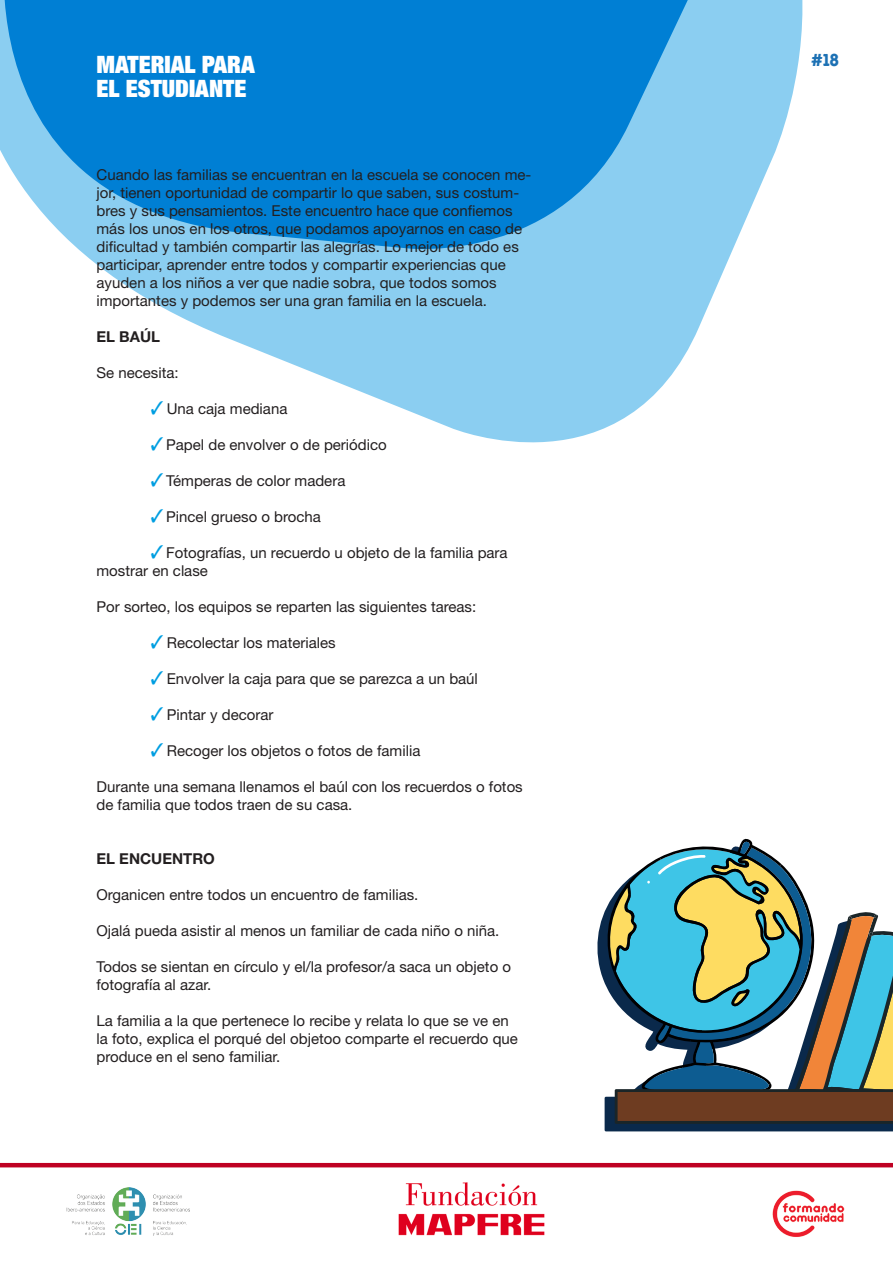
<style>
.page{position:relative;width:893px;height:1263px;background:#fff}
.page>*{position:absolute;margin:0;border:0;box-sizing:border-box;transform-origin:0 0}
._11_Título_apoyo{font:900 expanded 24px "Helvetica Neue";color:#fff}
.t1{font:700 condensed 18px "American Typewriter";color:#1d71b4}
._07_Texto{font:15px/18px "Helvetica Neue LT Std";color:#231f20}
._06_Subsección{font:15px/18px "Helvetica Neue LT Std";color:#231f20}
._06_Subsección-2{font:700 15px "Helvetica Neue LT Std";color:#231f20}
.s1{color:#009ee1}
</style>
<div class="page">
<hr style="left:0;top:1163px;width:893px;height:4px;background:#bf0123">
<img style="left:772px;top:1190px;width:73px;height:47px">
<img style="left:67px;top:1187px;width:123px;height:48px">
<img style="left:379px;top:1167px;width:186px;height:69px">
<svg style="left:95px;top:263px;width:632px;height:180px;fill:#8bcef1"></svg>
<svg style="left:0;top:0;width:803px;height:263px;fill:#007fd4"></svg>
<svg style="left:597px;top:916px;width:296px;height:215px;fill:#0a294b"></svg>
<svg style="left:603px;top:838px;width:290px;height:286px"></svg>
<p class="_11_Título_apoyo" style="left:97px;top:49px;width:160px">MATERIAL PARA</p>
<p class="t1" style="left:811px;top:46px;width:29px">#18</p>
<p class="_11_Título_apoyo" style="left:97px;top:73px;width:151px">EL ESTUDIANTE</p>
<p class="_07_Texto" style="left:97px;top:165px;width:436px">Cuando las familias se encuentran en la escuela se conocen me&shy;jor, tienen oportunidad de compartir lo que saben, sus costum&shy;bres y sus pensamientos. Este encuentro hace que confiemos más los unos en los otros, que podamos apoyarnos en caso de dificultad y también compartir las alegrías. Lo mejor de todo es participar, aprender entre todos y compartir experiencias que ayuden a los niños a ver que nadie sobra, que todos somos importantes y podemos ser una gran familia en la escuela.</p>
<p class="_06_Subsección-2" style="left:97px;top:327px;width:65px">EL BAÚL</p>
<p class="_07_Texto" style="left:97px;top:363px;width:84px">Se necesita:</p>
<p class="_07_Texto" style="left:151px;top:399px;width:138px"><span class="s1">✓</span> Una caja mediana</p>
<p class="_07_Texto" style="left:151px;top:435px;width:238px"><span class="s1">✓</span> Papel de envolver o de periódico</p>
<p class="_07_Texto" style="left:151px;top:471px;width:196px"><span class="s1">✓</span> Témperas de color madera</p>
<p class="_07_Texto" style="left:151px;top:507px;width:172px"><span class="s1">✓</span> Pincel grueso o brocha</p>
<p class="_07_Texto" style="left:97px;top:543px;width:413px;text-indent:54px"><span class="s1">✓</span> Fotografías, un recuerdo u objeto de la familia para mostrar en clase</p>
<p class="_07_Texto" style="left:97px;top:597px;width:381px">Por sorteo, los equipos se reparten las siguientes tareas:</p>
<p class="_07_Texto" style="left:151px;top:633px;width:187px"><span class="s1">✓</span> Recolectar los materiales</p>
<p class="_07_Texto" style="left:151px;top:669px;width:329px"><span class="s1">✓</span> Envolver la caja para que se parezca a un baúl</p>
<p class="_07_Texto" style="left:151px;top:705px;width:124px"><span class="s1">✓</span> Pintar y decorar</p>
<p class="_07_Texto" style="left:151px;top:741px;width:271px"><span class="s1">✓</span> Recoger los objetos o fotos de familia</p>
<p class="_07_Texto" style="left:97px;top:777px;width:428px">Durante una semana llenamos el baúl con los recuerdos o fotos de familia que todos traen de su casa.</p>
<p class="_06_Subsección-2" style="left:97px;top:849px;width:120px">EL ENCUENTRO</p>
<p class="_06_Subsección" style="left:97px;top:885px;width:323px">Organicen entre todos un encuentro de familias.</p>
<p class="_06_Subsección" style="left:97px;top:921px;width:404px">Ojalá pueda asistir al menos un familiar de cada niño o niña.</p>
<p class="_06_Subsección" style="left:97px;top:957px;width:416px">Todos se sientan en círculo y el/la profesor/a saca un objeto o fotografía al azar.</p>
<p class="_06_Subsección" style="left:97px;top:1011px;width:423px">La familia a la que pertenece lo recibe y relata lo que se ve en la foto, explica el porqué del objetoo comparte el recuerdo que produce en el seno familiar.</p>
</div>
